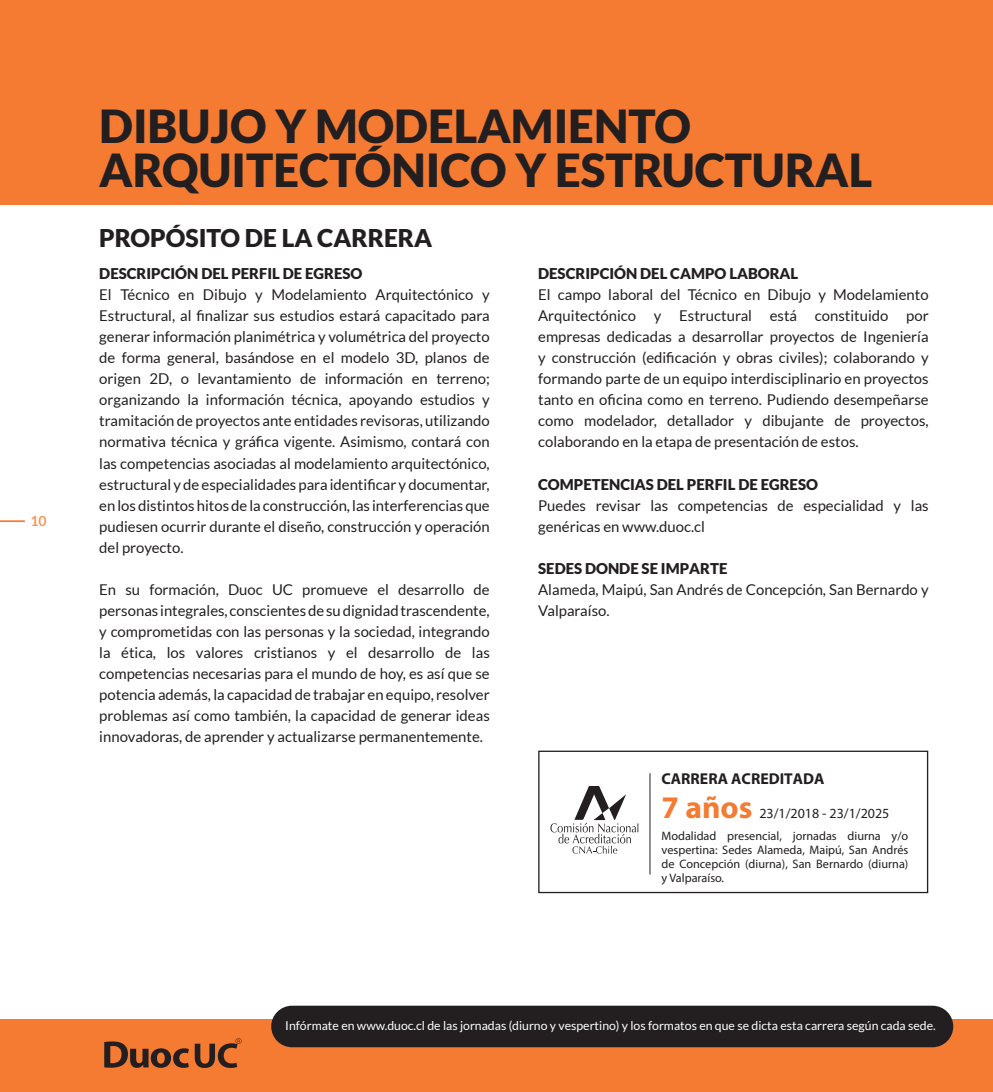
<style>
.page{position:relative;width:993px;height:1092px;background:#fff}
.page>*{position:absolute;margin:0;border:0;box-sizing:border-box;transform-origin:0 0}
.t1{font:900 45.5px/43.8px "Lato";color:#231f20}
.t2{font:700 31.5px "Myriad Pro";color:#f47b31}
.t3{font:900 24.5px "Lato";color:#231f20}
.t4{font:700 15.75px "Myriad Pro";color:#231f20}
.t5{font:14.88px/21px "Lato";color:#231f20;text-align:justify}
.t6{font:900 14.88px "Lato";color:#231f20}
.t7{font:14px "Myriad Pro";color:#231f20}
.t8{font:700 14px "Lato";color:#f7965a}
.t9{font:12.25px/14px "Myriad Pro";color:#231f20;text-align:justify}
.t10{font:12.25px "Lato";color:#fff}
</style>
<div class="page">
<hr style="left:0;top:520px;width:25px;height:2px;background:#f47b31">
<div style="left:0;top:1019px;width:992px;height:72px;background:#f47b31"></div>
<svg style="left:104px;top:1041px;width:85px;height:26px"></svg>
<svg style="left:195px;top:1038px;width:46px;height:29px"></svg>
<div style="left:271px;top:1005px;width:681px;height:42px;background:#231f20;border-radius:21px"></div>
<div style="left:0;top:0;width:992px;height:204px;background:#f47b31"></div>
<svg style="left:550px;top:786px;width:88px;height:67px"></svg>
<hr style="left:649px;top:773px;width:1px;height:101px;background:#231f20">
<div style="left:538px;top:750px;width:389px;height:143px;border:1px solid #231f20"></div>
<p class="t8" style="left:31px;top:512px;width:18px">10</p>
<p class="t1" style="left:99px;top:104px;width:774px">DIBUJO Y MODELAMIENTO<br>ARQUITECTÓNICO Y ESTRUCTURAL</p>
<h3 class="t3" style="left:99px;top:224px;width:334px">PROPÓSITO DE LA CARRERA</h3>
<p class="t6" style="left:99px;top:265px;width:264px">DESCRIPCIÓN DEL PERFIL DE EGRESO</p>
<p class="t5" style="left:99px;top:284px;width:392px">El Técnico en Dibujo y Modelamiento Arquitectónico y Estructural, al finalizar sus estudios estará capacitado para generar información planimétrica y volumétrica del proyecto de forma general, basándose en el modelo 3D, planos de origen 2D, o levantamiento de información en terreno; organizando la información técnica, apoyando estudios y tramitación de proyectos ante entidades revisoras, utilizando normativa técnica y gráfica vigente. Asimismo, contará con las competencias asociadas al modelamiento arquitectónico, estructural y de especialidades para identificar y documentar, en los distintos hitos de la construcción, las interferencias que pudiesen ocurrir durante el diseño, construcción y operación del proyecto.</p>
<p class="t5" style="left:99px;top:578px;width:392px">En su formación, Duoc UC promueve el desarrollo de personas integrales, conscientes de su dignidad trascendente, y comprometidas con las personas y la sociedad, integrando la ética, los valores cristianos y el desarrollo de las competencias necesarias para el mundo de hoy, es así que se potencia además, la capacidad de trabajar en equipo, resolver problemas así como también, la capacidad de generar ideas innovadoras, de aprender y actualizarse permanentemente.</p>
<p class="t6" style="left:538px;top:265px;width:261px">DESCRIPCIÓN DEL CAMPO LABORAL</p>
<p class="t5" style="left:538px;top:284px;width:392px">El campo laboral del Técnico en Dibujo y Modelamiento Arquitectónico y Estructural está constituido por empresas dedicadas a desarrollar proyectos de Ingeniería y construcción (edificación y obras civiles); colaborando y formando parte de un equipo interdisciplinario en proyectos tanto en oficina como en terreno. Pudiendo desempeñarse como modelador, detallador y dibujante de proyectos, colaborando en la etapa de presentación de estos.</p>
<p class="t6" style="left:538px;top:475px;width:281px">COMPETENCIAS DEL PERFIL DE EGRESO</p>
<p class="t5" style="left:538px;top:494px;width:392px">Puedes revisar las competencias de especialidad y las genéricas en www.duoc.cl</p>
<p class="t6" style="left:538px;top:559px;width:191px">SEDES DONDE SE IMPARTE</p>
<p class="t5" style="left:538px;top:578px;width:392px">Alameda, Maipú, San Andrés de Concepción, San Bernardo y<br>Valparaíso.</p>
<p class="t4" style="left:661px;top:768px;width:164px">CARRERA ACREDITADA</p>
<p class="t7" style="left:759px;top:804px;width:131px">23/1/2018 - 23/1/2025</p>
<p class="t9" style="left:661px;top:828px;width:248px">Modalidad presencial, jornadas diurna y/o vespertina: Sedes Alameda, Maipú, San Andrés de Concepción (diurna), San Bernardo (diurna) y Valparaíso.</p>
<p class="t2" style="left:661px;top:787px;width:92px">7 años</p>
<p class="t10" style="left:285px;top:1019px;width:652px">Infórmate en www.duoc.cl de las jornadas (diurno y vespertino) y los formatos en que se dicta esta carrera según cada sede.</p>
</div>
